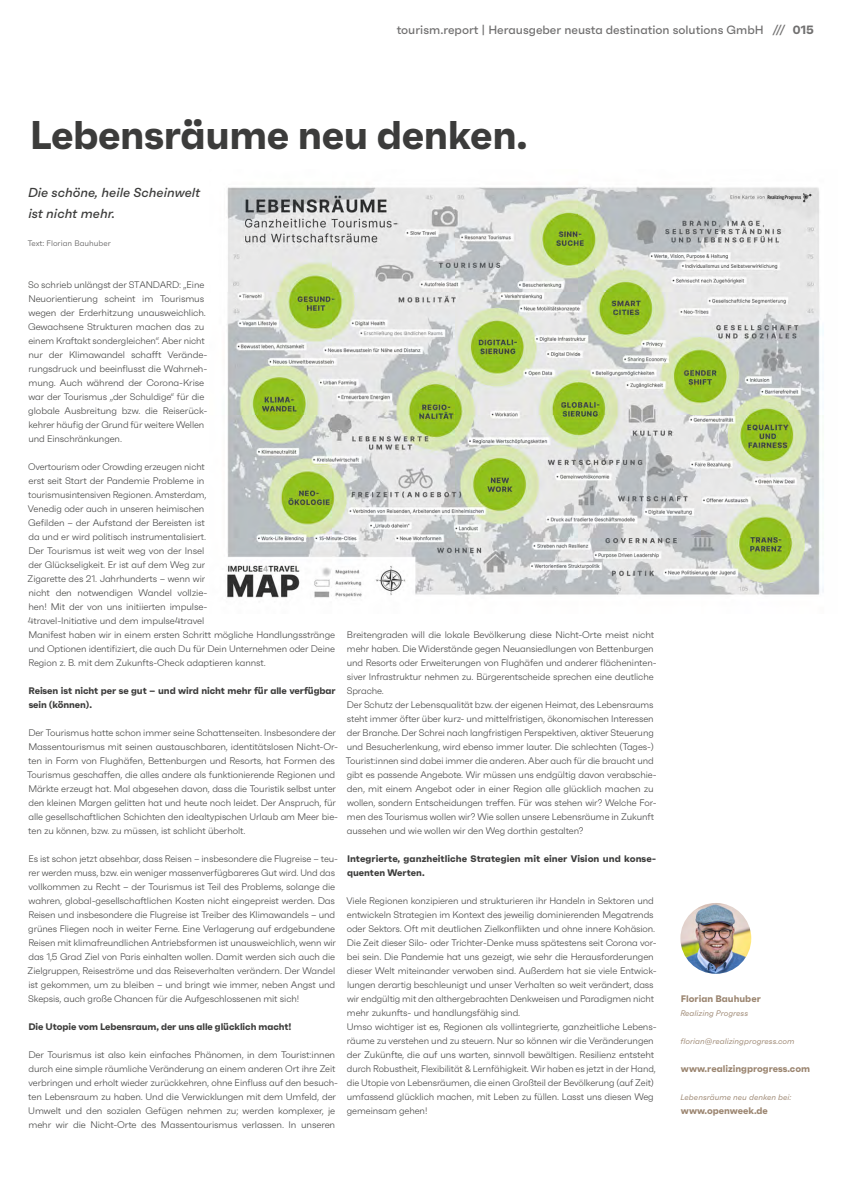
<style>
.page{position:relative;width:842px;height:1191px;background:#fff}
.page>*{position:absolute;margin:0;border:0;box-sizing:border-box;transform-origin:0 0}
.t1{font:700 40px "Faktum";letter-spacing:-.01em;color:#3c3c3b}
.t2{font:italic 500 13px/21px "Faktum";color:#3c3c3b}
.t3{font:500 12px "Faktum";color:#706f6f}
.t4{font:300 9.5px/14px "Faktum";letter-spacing:-.01em;color:#3c3c3b}
.t5{font:700 9.5px/14px "Faktum";letter-spacing:-.01em;color:#3c3c3b}
.t6{font:700 9.5px "Faktum";color:#9b8570}
.t7{font:italic 8px "Faktum";color:#9b8570}
.t8{font:8px "Faktum";color:#706f6f}
.s1{font-weight:700}
</style>
<div class="page">
<img style="left:680px;top:903px;width:71px;height:70px;border-radius:35px">
<img style="left:227px;top:187px;width:597px;height:411px">
<p class="t3" style="left:397px;top:23px;width:418px">tourism.report | Herausgeber neusta destination solutions GmbH /// <span class="s1">015</span></p>
<h1 class="t1" style="left:30px;top:110px;width:499px">Lebensräume neu denken.</h1>
<h2 class="t2" style="left:28px;top:182px;width:174px">Die schöne, heile Scheinwelt ist nicht mehr.</h2>
<p class="t8" style="left:28px;top:238px;width:85px">Text: Florian Bauhuber</p>
<p class="t4" style="left:28px;top:277px;width:181px">So schrieb unlängst der STANDARD: „Eine Neuorientierung scheint im Tourismus wegen der Erderhitzung unausweichlich.<br>Gewachsene Strukturen machen das zu einem Kraftakt sondergleichen“. Aber nicht nur der Klimawandel schafft Verände&shy;rungsdruck und beeinflusst die Wahrneh&shy;mung. Auch während der Corona-Krise war der Tourismus „der Schuldige“ für die globale Ausbreitung bzw. die Reiserück&shy;kehrer häufig der Grund für weitere Wellen und Einschränkungen.</p>
<p class="t4" style="left:28px;top:459px;width:309px">Overtourism oder Crowding erzeugen nicht<br>erst seit Start der Pandemie Probleme in<br>tourismusintensiven Regionen. Amsterdam,<br>Venedig oder auch in unseren heimischen<br>Gefilden – der Aufstand der Bereisten ist<br>da und er wird politisch instrumentalisiert.<br>Der Tourismus ist weit weg von der Insel<br>der Glückseligkeit. Er ist auf dem Weg zur<br>Zigarette des 21. Jahrhunderts – wenn wir<br>nicht den notwendigen Wandel vollzie-<br>hen! Mit der von uns initiierten impulse-<br>4travel-Initiative und dem impulse4travel<br>Manifest haben wir in einem ersten Schritt mögliche Handlungsstränge und Optionen identifiziert, die auch Du für Dein Unternehmen oder Deine Region z. B. mit dem Zukunfts-Check adaptieren kannst.</p>
<p class="t5" style="left:29px;top:683px;width:309px">Reisen ist nicht per se gut – und wird nicht mehr für alle verfügbar sein (können).</p>
<p class="t4" style="left:27px;top:725px;width:312px">Der Tourismus hatte schon immer seine Schattenseiten. Insbesondere der Massentourismus mit seinen austauschbaren, identitätslosen Nicht-Or&shy;ten in Form von Flughäfen, Bettenburgen und Resorts, hat Formen des Tourismus geschaffen, die alles andere als funktionierende Regionen und Märkte erzeugt hat. Mal abgesehen davon, dass die Touristik selbst unter den kleinen Margen gelitten hat und heute noch leidet. Der Anspruch, für alle gesellschaftlichen Schichten den idealtypischen Urlaub am Meer bie&shy;ten zu können, bzw. zu müssen, ist schlicht überholt.</p>
<p class="t4" style="left:28px;top:851px;width:312px">Es ist schon jetzt absehbar, dass Reisen – insbesondere die Flugreise – teu&shy;rer werden muss, bzw. ein weniger massenverfügbareres Gut wird. Und das vollkommen zu Recht – der Tourismus ist Teil des Problems, solange die wahren, global-gesellschaftlichen Kosten nicht eingepreist werden. Das Reisen und insbesondere die Flugreise ist Treiber des Klimawandels – und grünes Fliegen noch in weiter Ferne. Eine Verlagerung auf erdgebundene Reisen mit klimafreundlichen Antriebsformen ist unausweichlich, wenn wir das 1,5 Grad Ziel von Paris einhalten wollen. Damit werden sich auch die Zielgruppen, Reiseströme und das Reiseverhalten verändern. Der Wandel ist gekommen, um zu bleiben – und bringt wie immer, neben Angst und Skepsis, auch große Chancen für die Aufgeschlossenen mit sich!</p>
<p class="t5" style="left:29px;top:1019px;width:264px">Die Utopie vom Lebensraum, der uns alle glücklich macht!</p>
<p class="t4" style="left:28px;top:1047px;width:311px">Der Tourismus ist also kein einfaches Phänomen, in dem Tourist:innen durch eine simple räumliche Veränderung an einem anderen Ort ihre Zeit verbringen und erholt wieder zurückkehren, ohne Einfluss auf den besuch&shy;ten Lebensraum zu haben. Und die Verwicklungen mit dem Umfeld, der Umwelt und den sozialen Gefügen nehmen zu; werden komplexer, je mehr wir die Nicht-Orte des Massentourismus verlassen. In unseren</p>
<p class="t4" style="left:346px;top:627px;width:312px">Breitengraden will die lokale Bevölkerung diese Nicht-Orte meist nicht mehr haben. Die Widerstände gegen Neuansiedlungen von Bettenburgen und Resorts oder Erweiterungen von Flughäfen und anderer flächeninten&shy;siver Infrastruktur nehmen zu. Bürgerentscheide sprechen eine deutliche Sprache.<br>Der Schutz der Lebensqualität bzw. der eigenen Heimat, des Lebensraums steht immer öfter über kurz- und mittelfristigen, ökonomischen Interessen der Branche. Der Schrei nach langfristigen Perspektiven, aktiver Steuerung und Besucherlenkung, wird ebenso immer lauter. Die schlechten (Tages-)<br>Tourist:innen sind dabei immer die anderen. Aber auch für die braucht und gibt es passende Angebote. Wir müssen uns endgültig davon verabschie&shy;den, mit einem Angebot oder in einer Region alle glücklich machen zu wollen, sondern Entscheidungen treffen. Für was stehen wir? Welche For&shy;men des Tourismus wollen wir? Wie sollen unsere Lebensräume in Zukunft aussehen und wie wollen wir den Weg dorthin gestalten?</p>
<p class="t5" style="left:347px;top:851px;width:311px">Integrierte, ganzheitliche Strategien mit einer Vision und konse&shy;quenten Werten.</p>
<p class="t4" style="left:346px;top:893px;width:312px">Viele Regionen konzipieren und strukturieren ihr Handeln in Sektoren und entwickeln Strategien im Kontext des jeweilig dominierenden Megatrends oder Sektors. Oft mit deutlichen Zielkonflikten und ohne innere Kohäsion.<br>Die Zeit dieser Silo- oder Trichter-Denke muss spätestens seit Corona vor&shy;bei sein. Die Pandemie hat uns gezeigt, wie sehr die Herausforderungen dieser Welt miteinander verwoben sind. Außerdem hat sie viele Entwick&shy;lungen derartig beschleunigt und unser Verhalten so weit verändert, dass wir endgültig mit den althergebrachten Denkweisen und Paradigmen nicht mehr zukunfts- und handlungsfähig sind.<br>Umso wichtiger ist es, Regionen als vollintegrierte, ganzheitliche Lebens&shy;räume zu verstehen und zu steuern. Nur so können wir die Veränderungen der Zukünfte, die auf uns warten, sinnvoll bewältigen. Resilienz entsteht durch Robustheit, Flexibilität &amp; Lernfähigkeit. Wir haben es jetzt in der Hand, die Utopie von Lebensräumen, die einen Großteil der Bevölkerung (auf Zeit) umfassend glücklich machen, mit Leben zu füllen. Lasst uns diesen Weg gemeinsam gehen!</p>
<p class="t6" style="left:681px;top:992px;width:81px">Florian Bauhuber</p>
<p class="t7" style="left:680px;top:1008px;width:69px">Realizing Progress</p>
<p class="t7" style="left:681px;top:1036px;width:115px">florian@realizingprogress.com</p>
<p class="t6" style="left:681px;top:1062px;width:131px">www.realizingprogress.com</p>
<p class="t7" style="left:680px;top:1092px;width:112px">Lebensräume neu denken bei:</p>
<p class="t6" style="left:681px;top:1104px;width:89px">www.openweek.de</p>
</div>
